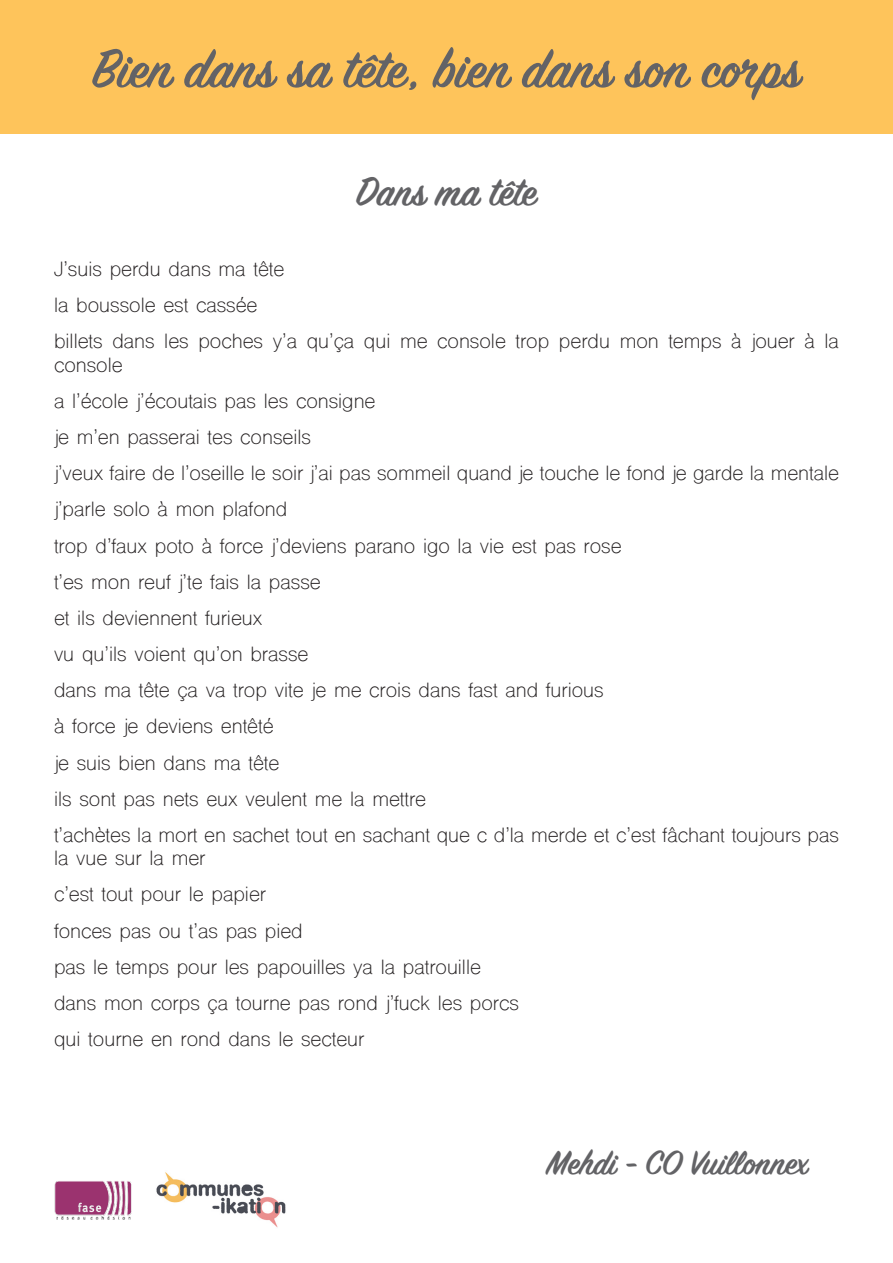
<style>
.page{position:relative;width:893px;height:1263px;background:#fff}
.page>*{position:absolute;margin:0;border:0;box-sizing:border-box;transform-origin:0 0}
.t1{font:600 60px "Sign Painter House Script";color:#636366}
.t2{font:600 45px "Sign Painter House Script";color:#636366}
.t3{font:600 37.5px "Sign Painter House Script";color:#636366}
.t4{font:19.5px/23.4px "Shree Dev 0714";color:#231f20}
</style>
<div class="page">
<img style="left:54px;top:1181px;width:77px;height:38px">
<img style="left:156px;top:1172px;width:130px;height:56px">
<div style="left:0;top:0;width:893px;height:134px;background:#fec45b"></div>
<p class="t1" style="left:92px;top:33px;width:710px">Bien dans sa tête, bien dans son corps</p>
<p class="t2" style="left:356px;top:165px;width:182px">Dans ma tête</p>
<p class="t4" style="left:54px;top:260px;width:232px">J’suis perdu dans ma tête</p>
<p class="t4" style="left:54px;top:296px;width:205px">la boussole est cassée</p>
<p class="t4" style="left:54px;top:332px;width:786px">billets dans les poches y’a qu’ça qui me console trop perdu mon temps à jouer à la console</p>
<p class="t4" style="left:54px;top:392px;width:323px">a l’école j’écoutais pas les consigne</p>
<p class="t4" style="left:54px;top:428px;width:258px">je m’en passerai tes conseils</p>
<p class="t4" style="left:54px;top:464px;width:787px">j’veux faire de l’oseille le soir j’ai pas sommeil quand je touche le fond je garde la mentale</p>
<p class="t4" style="left:54px;top:500px;width:235px">j’parle solo à mon plafond</p>
<p class="t4" style="left:54px;top:536px;width:569px">trop d’faux poto à force j’deviens parano igo la vie est pas rose</p>
<p class="t4" style="left:54px;top:572px;width:268px">t’es mon reuf j’te fais la passe</p>
<p class="t4" style="left:54px;top:608px;width:210px">et ils deviennent furieux</p>
<p class="t4" style="left:54px;top:645px;width:256px">vu qu’ils voient qu’on brasse</p>
<p class="t4" style="left:54px;top:681px;width:551px">dans ma tête ça va trop vite je me crois dans fast and furious</p>
<p class="t4" style="left:54px;top:717px;width:221px">à force je deviens entêté</p>
<p class="t4" style="left:54px;top:753px;width:227px">je suis bien dans ma tête</p>
<p class="t4" style="left:54px;top:789px;width:374px">ils sont pas nets eux veulent me la mettre</p>
<p class="t4" style="left:54px;top:825px;width:786px">t’achètes la mort en sachet tout en sachant que c d’la merde et c’est fâchant toujours pas la vue sur la mer</p>
<p class="t4" style="left:54px;top:885px;width:214px">c’est tout pour le papier</p>
<p class="t4" style="left:54px;top:921px;width:250px">fonces pas ou t’as pas pied</p>
<p class="t4" style="left:54px;top:957px;width:428px">pas le temps pour les papouilles ya la patrouille</p>
<p class="t4" style="left:54px;top:993px;width:466px">dans mon corps ça tourne pas rond j’fuck les porcs</p>
<p class="t4" style="left:54px;top:1030px;width:312px">qui tourne en rond dans le secteur</p>
<p class="t3" style="left:547px;top:1140px;width:264px">Mehdi - CO Vuillonnex</p>
</div>
